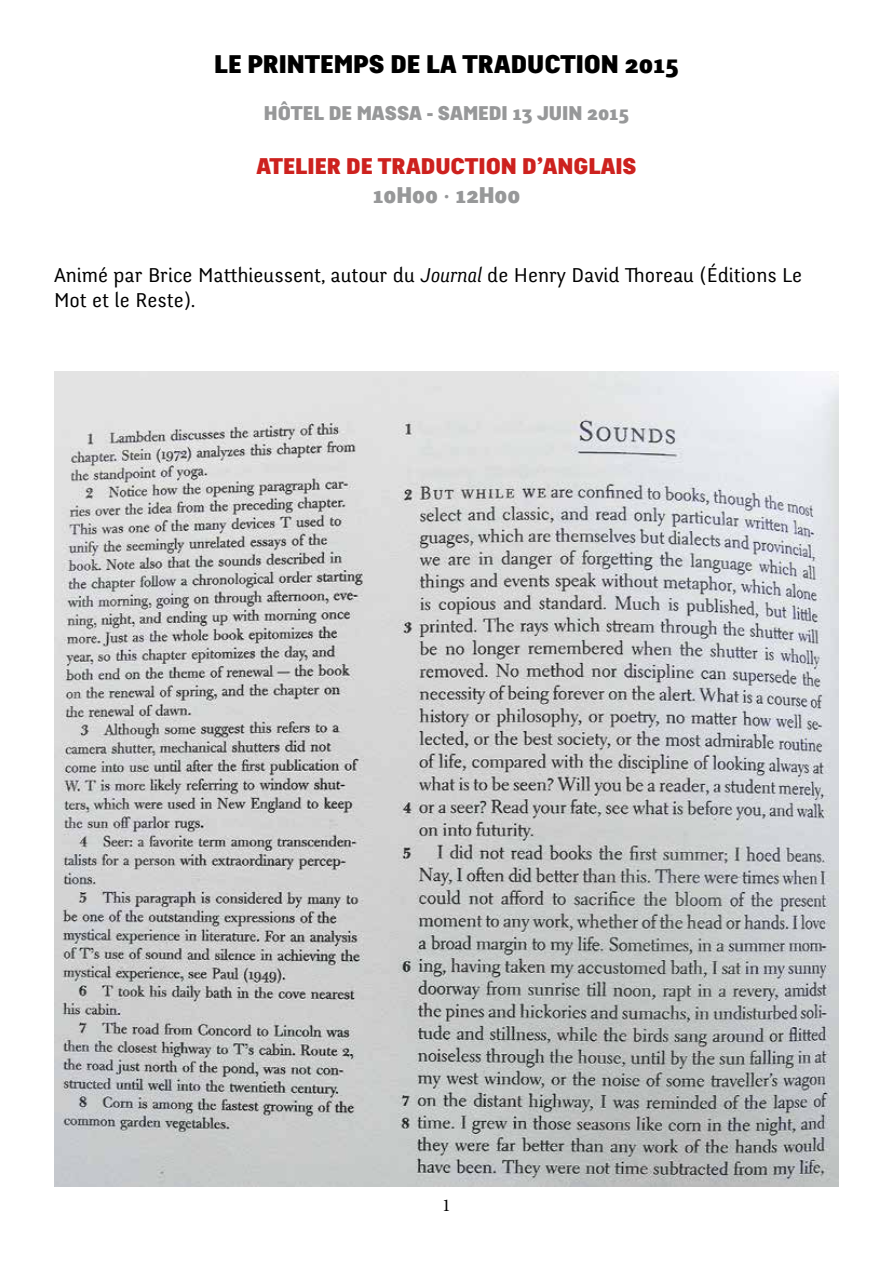
<style>
.page{position:relative;width:893px;height:1263px;background:#fff}
.page>*{position:absolute;margin:0;border:0;box-sizing:border-box;transform-origin:0 0}
.t1{font:27px "Fengardo Black Beta";color:#000}
.t2{font:24px/28.8px "Fengardo Black Beta";color:#cd211e;text-align:center}
.t3{font:21px/25.2px "Fengardo";color:#000}
.t4{font:21px "Fengardo Black Beta";color:#979899}
.t5{font:18px "Minion Pro";color:#000}
.s1{color:#979899}
.s2{font-family:"Fengardo";color:#979899}
.s3{font-style:italic}
</style>
<div class="page">
<img style="left:54px;top:371px;width:785px;height:815px">
<p class="t1" style="left:214px;top:49px;width:466px">LE PRINTEMPS DE LA TRADUCTION 2015</p>
<p class="t4" style="left:264px;top:101px;width:367px">HÔTEL DE MASSA - SAMEDI 13 JUIN 2015</p>
<p class="t2" style="left:256px;top:152px;width:382px">ATELIER DE TRADUCTION D’ANGLAIS<br><span class="s1">10H00</span> <span class="s2">•</span> <span class="s1">12H00</span></p>
<p class="t3" style="left:54px;top:263px;width:750px">Animé par Brice Matthieussent, autour du <span class="s3">Journal</span> de Henry David Thoreau (Éditions Le<br>Mot et le Reste).</p>
<p class="t5" style="left:442px;top:1193px;width:10px">1</p>
</div>
